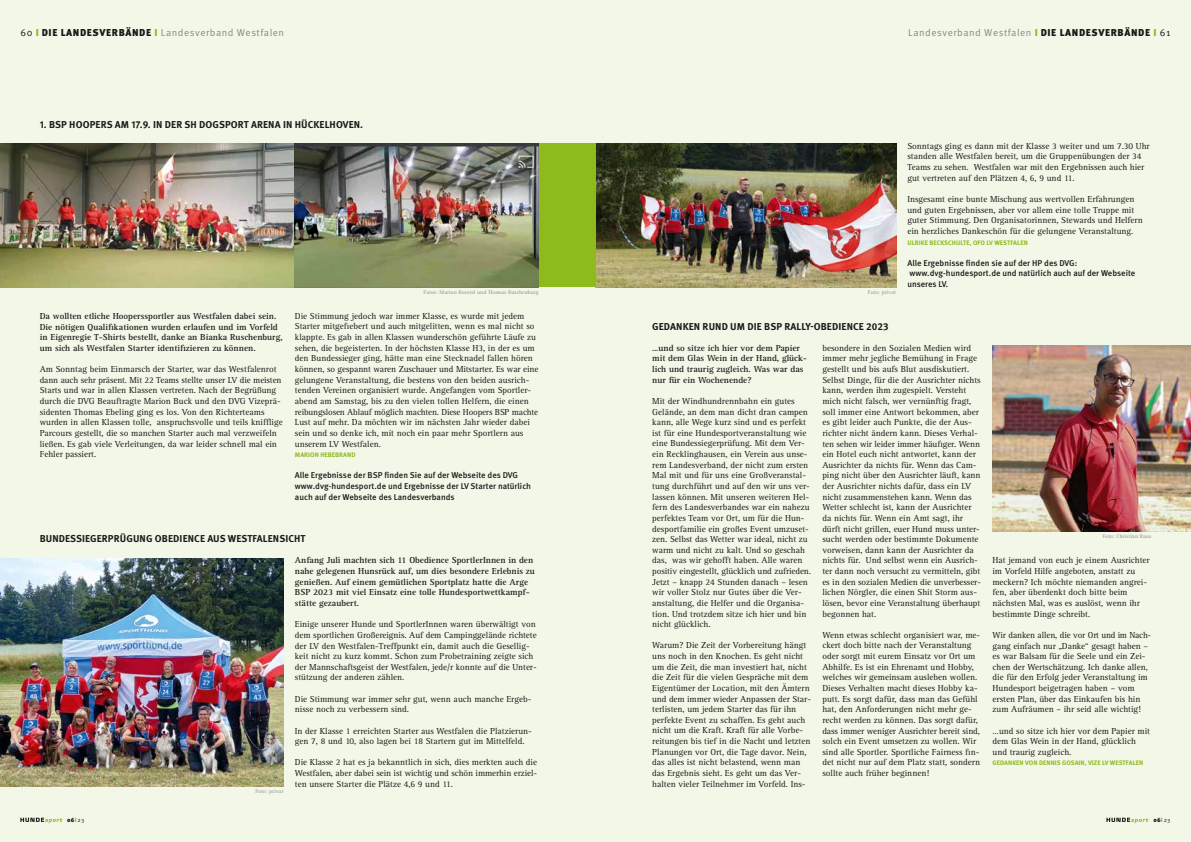
<style>
.page{position:relative;width:1191px;height:842px;background:#fff}
.page>*{position:absolute;margin:0;border:0;box-sizing:border-box;transform-origin:0 0}
.t1{font:700 10px "Meta Pro";letter-spacing:.01em;color:#1a1a18}
.t2{font:10px "Meta Pro Norm";letter-spacing:.05em;color:#878786}
.t3{font:9px/10.6px "Rotis Serif Pro";color:#1a1a18}
.t4{font:700 9px/10.6px "Rotis Serif Pro";color:#1a1a18}
.t5{font:500 8.5px/10.6px "Meta Pro";color:#1a1a18}
.t6{font:700 6.5px "Meta Pro";letter-spacing:.01em;color:#8fba1c}
.t7{font:900 6px "Meta Pro";letter-spacing:.05em;color:#1a1a18}
.t8{font:700 5.5px "Rotis Serif Pro";color:#9c9d9d}
.s1{color:#1a1a18}
.s2{font-family:"Meta Pro";font-weight:900;color:#8fba1c}
.s3{font-family:"Meta Pro";font-weight:900;color:#1a1a18}
.s4{color:#8fba1c}
.s5{font-family:"Meta Pro Norm";font-weight:400}
</style>
<div class="page">
<div style="left:0;top:0;width:595px;height:842px;background:#f3f7e8"></div>
<div style="left:595px;top:0;width:596px;height:842px;background:#f3f7e8"></div>
<svg style="left:20px;top:818px;width:42px;height:5px"></svg>
<svg style="left:1106px;top:818px;width:42px;height:5px"></svg>
<img style="left:0;top:144px;width:539px;height:143px">
<img style="left:595px;top:144px;width:301px;height:143px">
<img style="left:0;top:558px;width:283px;height:229px">
<img style="left:992px;top:346px;width:199px;height:185px">
<div style="left:539px;top:144px;width:56px;height:143px;background:#8fba1c"></div>
<p class="t2" style="left:21px;top:25px;width:265px"><span class="s1">60</span> <span class="s2">I</span> <span class="s3">DIE LANDESVERBÄNDE</span> <span class="s2">I</span> Landesverband Westfalen</p>
<p class="t2" style="left:908px;top:25px;width:264px">Landesverband Westfalen <span class="s2">I</span> <span class="s3">DIE LANDESVERBÄNDE</span> <span class="s2">I</span> <span class="s1">61</span></p>
<p class="t1" style="left:40px;top:116px;width:325px">1. BSP HOOPERS AM 17.9. IN DER SH DOGSPORT ARENA IN HÜCKELHOVEN.</p>
<p class="t8" style="left:423px;top:288px;width:117px">Fotos: Marion Roestel und Thomas Ruschenburg</p>
<p class="t4" style="left:40px;top:311px;width:244px">Da wollten etliche Hooperssportler aus Westfalen dabei sein.<br>Die nötigen Qualifikationen wurden erlaufen und im Vorfeld in Eigenregie T-Shirts bestellt, danke an Bianka Ruschenburg, um sich als Westfalen Starter identifizieren zu können.</p>
<p class="t3" style="left:40px;top:364px;width:244px">Am Sonntag beim Einmarsch der Starter, war das Westfalenrot dann auch sehr präsent. Mit 22 Teams stellte unser LV die meisten Starts und war in allen Klassen vertreten. Nach der Begrüßung durch die DVG Beauftragte Marion Buck und den DVG Vizeprä&shy;sidenten Thomas Ebeling ging es los. Von den Richterteams wurden in allen Klassen tolle, anspruchsvolle und teils knifflige Parcours gestellt, die so manchen Starter auch mal verzweifeln ließen. Es gab viele Verleitungen, da war leider schnell mal ein Fehler passiert.</p>
<p class="t3" style="left:295px;top:311px;width:245px">Die Stimmung jedoch war immer Klasse, es wurde mit jedem Starter mitgefiebert und auch mitgelitten, wenn es mal nicht so klappte. Es gab in allen Klassen wunderschön geführte Läufe zu sehen, die begeisterten. In der höchsten Klasse H3, in der es um den Bundessieger ging, hätte man eine Stecknadel fallen hören können, so gespannt waren Zuschauer und Mitstarter. Es war eine gelungene Veranstaltung, die bestens von den beiden ausrich&shy;tenden Vereinen organisiert wurde. Angefangen vom Sportler&shy;abend am Samstag, bis zu den vielen tollen Helfern, die einen reibungslosen Ablauf möglich machten. Diese Hoopers BSP machte Lust auf mehr. Da möchten wir im nächsten Jahr wieder dabei sein und so denke ich, mit noch ein paar mehr Sportlern aus unserem LV Westfalen.</p>
<p class="t6" style="left:295px;top:450px;width:62px">MARION HEBEBRAND</p>
<p class="t5" style="left:295px;top:470px;width:238px">Alle Ergebnisse der BSP finden Sie auf der Webseite des DVG www.dvg-hundesport.de und Ergebnisse der LV Starter natürlich auch auf der Webseite des Landesverbands</p>
<p class="t1" style="left:40px;top:531px;width:267px">BUNDESSIEGERPRÜGUNG OBEDIENCE AUS WESTFALENSICHT</p>
<p class="t8" style="left:255px;top:788px;width:30px">Foto: privat</p>
<p class="t4" style="left:295px;top:555px;width:241px">Anfang Juli machten sich 11 Obedience SportlerInnen in den nahe gelegenen Hunsrück auf, um dies besondere Erlebnis zu genießen. Auf einem gemütlichen Sportplatz hatte die Arge BSP 2023 mit viel Einsatz eine tolle Hundesportwettkampf&shy;stätte gezaubert.</p>
<p class="t3" style="left:295px;top:619px;width:243px">Einige unserer Hunde und SportlerInnen waren überwältigt von dem sportlichen Großereignis. Auf dem Campinggelände richtete der LV den Westfalen-Treffpunkt ein, damit auch die Gesellig&shy;keit nicht zu kurz kommt. Schon zum Probetraining zeigte sich der Mannschaftsgeist der Westfalen, jede/r konnte auf die Unter&shy;stützung der anderen zählen.</p>
<p class="t3" style="left:295px;top:693px;width:238px">Die Stimmung war immer sehr gut, wenn auch manche Ergeb&shy;nisse noch zu verbessern sind.</p>
<p class="t3" style="left:295px;top:725px;width:238px">In der Klasse 1 erreichten Starter aus Westfalen die Platzierun&shy;gen 7, 8 und 10, also lagen bei 18 Startern gut im Mittelfeld.</p>
<p class="t3" style="left:295px;top:757px;width:244px;text-align:justify">Die Klasse 2 hat es ja bekanntlich in sich, dies merkten auch die Westfalen, aber dabei sein ist wichtig und schön immerhin erziel&shy;ten unsere Starter die Plätze 4,6 9 und 11.</p>
<p class="t8" style="left:868px;top:288px;width:30px">Foto: privat</p>
<p class="t1" style="left:652px;top:318px;width:238px">GEDANKEN RUND UM DIE BSP RALLY-OBEDIENCE 2023</p>
<p class="t3" style="left:907px;top:141px;width:244px">Sonntags ging es dann mit der Klasse 3 weiter und um 7.30 Uhr standen alle Westfalen bereit, um die Gruppenübungen der 34<br>Teams zu sehen. Westfalen war mit den Ergebnissen auch hier gut vertreten auf den Plätzen 4, 6, 9 und 11.</p>
<p class="t3" style="left:907px;top:194px;width:237px">Insgesamt eine bunte Mischung aus wertvollen Erfahrungen und guten Ergebnissen, aber vor allem eine tolle Truppe mit guter Stimmung. Den Organisatorinnen, Stewards und Helfern ein herzliches Dankeschön für die gelungene Veranstaltung.</p>
<p class="t6" style="left:907px;top:237px;width:122px">ULRIKE BECKSCHULTE, OFO LV WESTFALEN</p>
<p class="t5" style="left:907px;top:257px;width:229px">Alle Ergebnisse finden sie auf der HP des DVG: www.dvg-hundesport.de und natürlich auch auf der Webseite unseres LV.</p>
<p class="t4" style="left:652px;top:342px;width:156px">…und so sitze ich hier vor dem Papier mit dem Glas Wein in der Hand, glück&shy;lich und traurig zugleich. Was war das nur für ein Wochenende?</p>
<p class="t3" style="left:652px;top:396px;width:160px">Mit der Windhundrennbahn ein gutes Gelände, an dem man dicht dran campen kann, alle Wege kurz sind und es perfekt ist für eine Hundesportveranstaltung wie eine Bundessiegerprüfung. Mit dem Ver&shy;ein Recklinghausen, ein Verein aus unse&shy;rem Landesverband, der nicht zum ersten Mal mit und für uns eine Großveranstal&shy;tung durchführt und auf den wir uns ver&shy;lassen können. Mit unseren weiteren Hel&shy;fern des Landesverbandes war ein nahezu perfektes Team vor Ort, um für die Hun&shy;desportfamilie ein großes Event umzuset&shy;zen. Selbst das Wetter war ideal, nicht zu warm und nicht zu kalt. Und so geschah das, was wir gehofft haben. Alle waren positiv eingestellt, glücklich und zufrieden.<br>Jetzt – knapp 24 Stunden danach – lesen wir voller Stolz nur Gutes über die Ver&shy;anstaltung, die Helfer und die Organisa&shy;tion. Und trotzdem sitze ich hier und bin nicht glücklich.</p>
<p class="t3" style="left:652px;top:640px;width:160px">Warum? Die Zeit der Vorbereitung hängt uns noch in den Knochen. Es geht nicht um die Zeit, die man investiert hat, nicht die Zeit für die vielen Gespräche mit dem Eigentümer der Location, mit den Ämtern und dem immer wieder Anpassen der Star&shy;terlisten, um jedem Starter das für ihn perfekte Event zu schaffen. Es geht auch nicht um die Kraft. Kraft für alle Vorbe&shy;reitungen bis tief in die Nacht und letzten Planungen vor Ort, die Tage davor. Nein, das alles ist nicht belastend, wenn man das Ergebnis sieht. Es geht um das Ver&shy;halten vieler Teilnehmer im Vorfeld. Ins-</p>
<p class="t3" style="left:822px;top:342px;width:160px">besondere in den Sozialen Medien wird immer mehr jegliche Bemühung in Frage gestellt und bis aufs Blut ausdiskutiert.<br>Selbst Dinge, für die der Ausrichter nichts kann, werden ihm zugespielt. Versteht mich nicht falsch, wer vernünftig fragt, soll immer eine Antwort bekommen, aber es gibt leider auch Punkte, die der Aus&shy;richter nicht ändern kann. Dieses Verhal&shy;ten sehen wir leider immer häufiger. Wenn ein Hotel euch nicht antwortet, kann der Ausrichter da nichts für. Wenn das Cam&shy;ping nicht über den Ausrichter läuft, kann der Ausrichter nichts dafür, dass ein LV nicht zusammenstehen kann. Wenn das Wetter schlecht ist, kann der Ausrichter da nichts für. Wenn ein Amt sagt, ihr dürft nicht grillen, euer Hund muss unter&shy;sucht werden oder bestimmte Dokumente vorweisen, dann kann der Ausrichter da nichts für. Und selbst wenn ein Ausrich&shy;ter dann noch versucht zu vermitteln, gibt es in den sozialen Medien die unverbesser&shy;lichen Nörgler, die einen Shit Storm aus&shy;lösen, bevor eine Veranstaltung überhaupt begonnen hat.</p>
<p class="t3" style="left:822px;top:629px;width:159px">Wenn etwas schlecht organisiert war, me&shy;ckert doch bitte nach der Veranstaltung oder sorgt mit eurem Einsatz vor Ort um Abhilfe. Es ist ein Ehrenamt und Hobby, welches wir gemeinsam ausleben wollen.<br>Dieses Verhalten macht dieses Hobby ka&shy;putt. Es sorgt dafür, dass man das Gefühl hat, den Anforderungen nicht mehr ge&shy;recht werden zu können. Das sorgt dafür, dass immer weniger Ausrichter bereit sind, solch ein Event umsetzen zu wollen. Wir sind alle Sportler. Sportliche Fairness fin&shy;det nicht nur auf dem Platz statt, sondern sollte auch früher beginnen!</p>
<p class="t8" style="left:1102px;top:533px;width:50px">Foto: Christian Raus</p>
<p class="t3" style="left:992px;top:555px;width:159px">Hat jemand von euch je einem Ausrichter im Vorfeld Hilfe angeboten, anstatt zu meckern? Ich möchte niemanden angrei&shy;fen, aber überdenkt doch bitte beim nächsten Mal, was es auslöst, wenn ihr bestimmte Dinge schreibt.</p>
<p class="t3" style="left:992px;top:630px;width:160px">Wir danken allen, die vor Ort und im Nach&shy;gang einfach nur „Danke“ gesagt haben – es war Balsam für die Seele und ein Zei&shy;chen der Wertschätzung. Ich danke allen, die für den Erfolg jeder Veranstaltung im Hundesport beigetragen haben – vom ersten Plan, über das Einkaufen bis hin zum Aufräumen – ihr seid alle wichtig!</p>
<p class="t3" style="left:992px;top:725px;width:159px">…und so sitze ich hier vor dem Papier mit dem Glas Wein in der Hand, glücklich und traurig zugleich.</p>
<p class="t6" style="left:992px;top:758px;width:152px">GEDANKEN VON DENNIS GOSAIN, VIZE LV WESTFALEN</p>
<p class="t7" style="left:67px;top:815px;width:19px">06<span class="s4">I</span><span class="s5">23</span></p>
<p class="t7" style="left:1153px;top:815px;width:19px">06<span class="s4">I</span><span class="s5">23</span></p>
</div>
